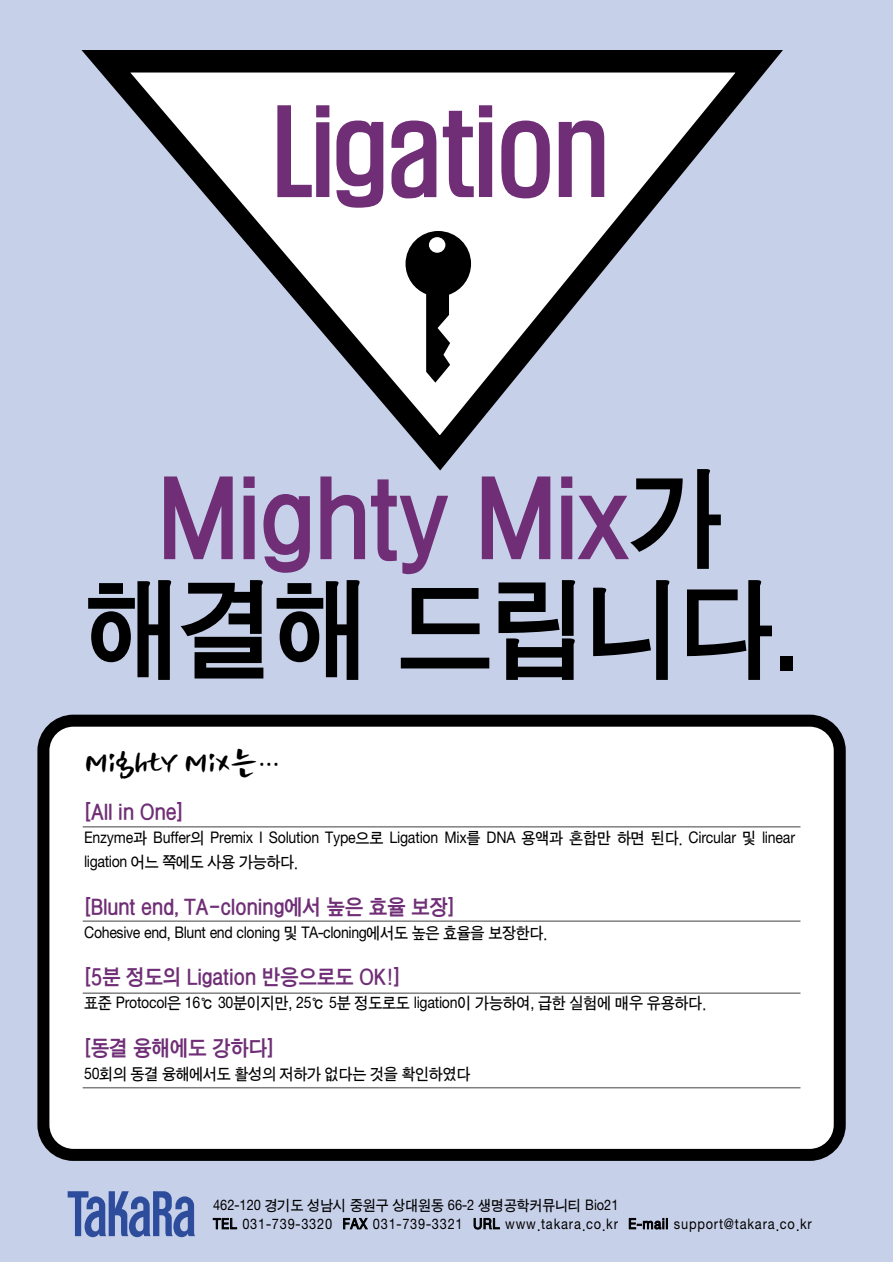
<style>
.page{position:relative;width:893px;height:1262px;background:#fff}
.page>*{position:absolute;margin:0;border:0;box-sizing:border-box;transform-origin:0 0}
.t1{font:700 108px/111px "HY Te Go Thic";letter-spacing:-.03em;color:#6f2e76;text-align:center;scale:.9 1}
.t2{font:500 108px "HY Head Line";letter-spacing:-.03em;color:#6f2e76;scale:.9 1}
.t3{font:31.5px "San Da B";letter-spacing:-.025em;color:#000;scale:.95 1}
.t4{font:700 21px "HY Te Go Thic";letter-spacing:-.03em;color:#6f2e76;scale:.9 1}
.t5{font:16.5px/24px "Sand Tg";letter-spacing:-.02em;color:#000;scale:.95 1}
.t6{font:15px/19.5px "Sand Tg";letter-spacing:.045em;color:#000;scale:.95 1}
.s1{color:#000}
</style>
<div class="page">
<div style="left:0;top:0;width:892px;height:1262px;background:#c7d0e9"></div>
<div style="left:43px;top:720px;width:796px;height:434px;background:#fff;border-radius:30px"></div>
<div style="left:37px;top:714px;width:808px;height:446px;border:12px solid #000;border-radius:30px"></div>
<svg style="left:68px;top:1191px;width:127px;height:46px"></svg>
<svg style="left:81px;top:50px;width:702px;height:421px"></svg>
<hr style="left:83px;top:826px;width:717px;height:1px;background:#808080">
<hr style="left:83px;top:920px;width:717px;height:2px;background:#808080">
<hr style="left:83px;top:992px;width:717px;height:2px;background:#808080">
<hr style="left:83px;top:1087px;width:717px;height:1px;background:#808080">
<svg style="left:405px;top:231px;width:66px;height:152px;background:#868686"></svg>
<h1 class="t2" style="left:273px;top:107px;width:375px">Ligation</h1>
<h1 class="t1" style="left:84px;top:473px;width:795px">Mighty Mix<span class="s1">가 해결해 드립니다.</span></h1>
<h2 class="t3" style="left:84px;top:749px;width:210px">Mighty Mix는…</h2>
<p class="t4" style="left:84px;top:803px;width:112px">[All in One]</p>
<p class="t5" style="left:84px;top:827px;width:750px">Enzyme과 Buffer의 Premix I Solution Type으로 Ligation Mix를 DNA 용액과 혼합만 하면 된다. Circular 및 linear ligation 어느 쪽에도 사용 가능하다.</p>
<p class="t4" style="left:84px;top:898px;width:414px">[Blunt end, TA-cloning에서 높은 효율 보장]</p>
<p class="t5" style="left:84px;top:922px;width:489px">Cohesive end, Blunt end cloning 및 TA-cloning에서도 높은 효율을 보장한다.</p>
<p class="t4" style="left:84px;top:968px;width:353px">[5분 정도의 Ligation 반응으로도 OK!]</p>
<p class="t5" style="left:84px;top:992px;width:656px">표준 Protocol은 16℃ 30분이지만, 25℃ 5분 정도로도 ligation이 가능하여, 급한 실험에 매우 유용하다.</p>
<p class="t4" style="left:84px;top:1039px;width:213px">[동결 융해에도 강하다]</p>
<p class="t5" style="left:84px;top:1063px;width:408px">50회의 동결 융해에서도 활성의 저하가 없다는 것을 확인하였다</p>
<p class="t6" style="left:213px;top:1196px;width:631px">462-120 경기도 성남시 중원구 상대원동 66-2 생명공학커뮤니티 Bio21<br>TEL 031-739-3320 FAX 031-739-3321 URL www.takara.co.kr E-mail support@takara.co.kr</p>
</div>
